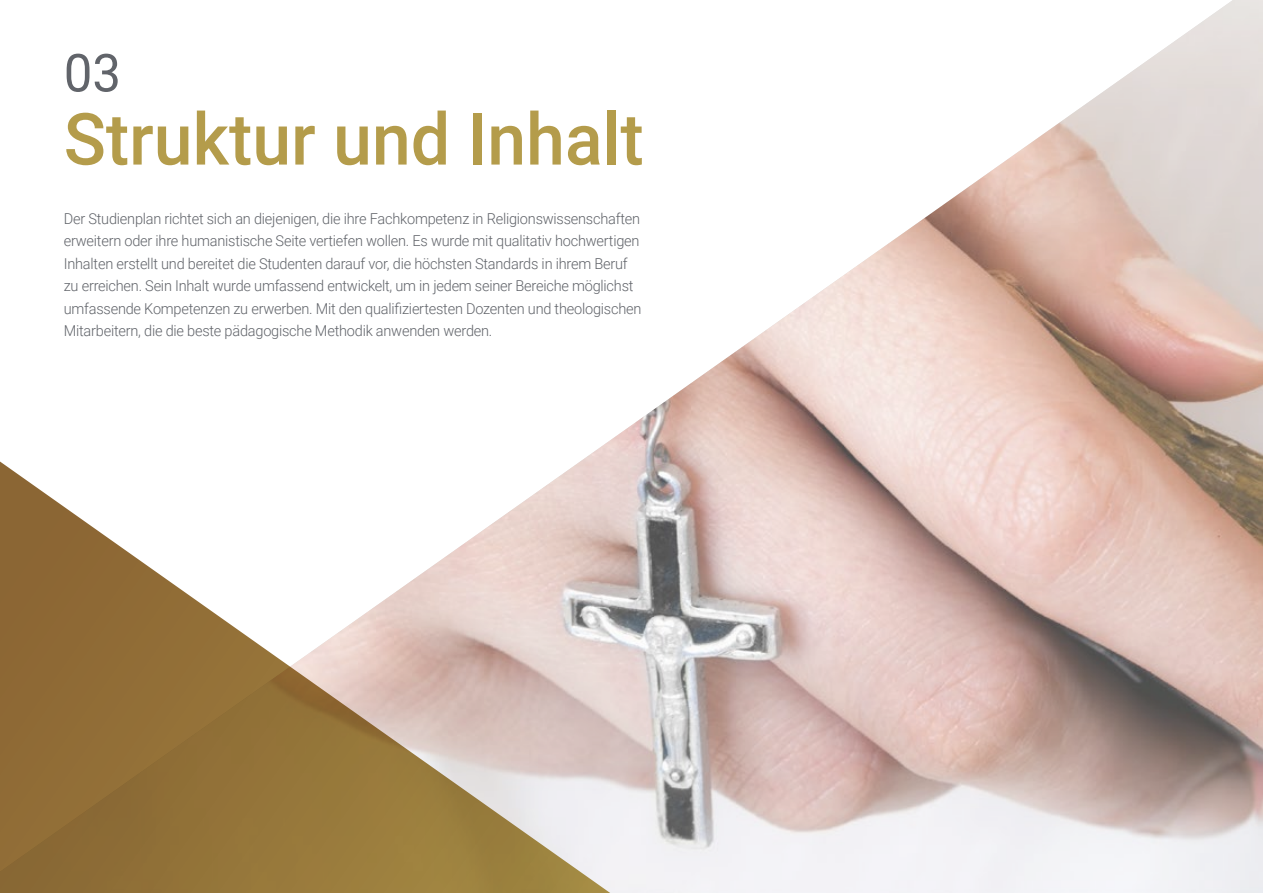
<style>
.page{position:relative;width:1263px;height:893px;background:#fff}
.page>*{position:absolute;margin:0;border:0;box-sizing:border-box;transform-origin:0 0}
.t1{font:500 72px "Roboto";color:#b49c4b}
.t2{font:52.5px "Roboto";color:#61646a}
.t3{font:300 15px/22.5px "Roboto";letter-spacing:-.015em;color:#61646a}
</style>
<div class="page">
<img style="left:602px;top:0;width:661px;height:893px">
<svg style="left:0;top:446px;width:640px;height:447px"></svg>
<h2 class="t2" style="left:64px;top:36px;width:59px">03</h2>
<h1 class="t1" style="left:64px;top:89px;width:581px">Struktur und Inhalt</h1>
<p class="t3" style="left:64px;top:207px;width:579px">Der Studienplan richtet sich an diejenigen, die ihre Fachkompetenz in Religionswissenschaften erweitern oder ihre humanistische Seite vertiefen wollen. Es wurde mit qualitativ hochwertigen Inhalten erstellt und bereitet die Studenten darauf vor, die höchsten Standards in ihrem Beruf zu erreichen. Sein Inhalt wurde umfassend entwickelt, um in jedem seiner Bereiche möglichst umfassende Kompetenzen zu erwerben. Mit den qualifiziertesten Dozenten und theologischen Mitarbeitern, die die beste pädagogische Methodik anwenden werden.</p>
</div>
